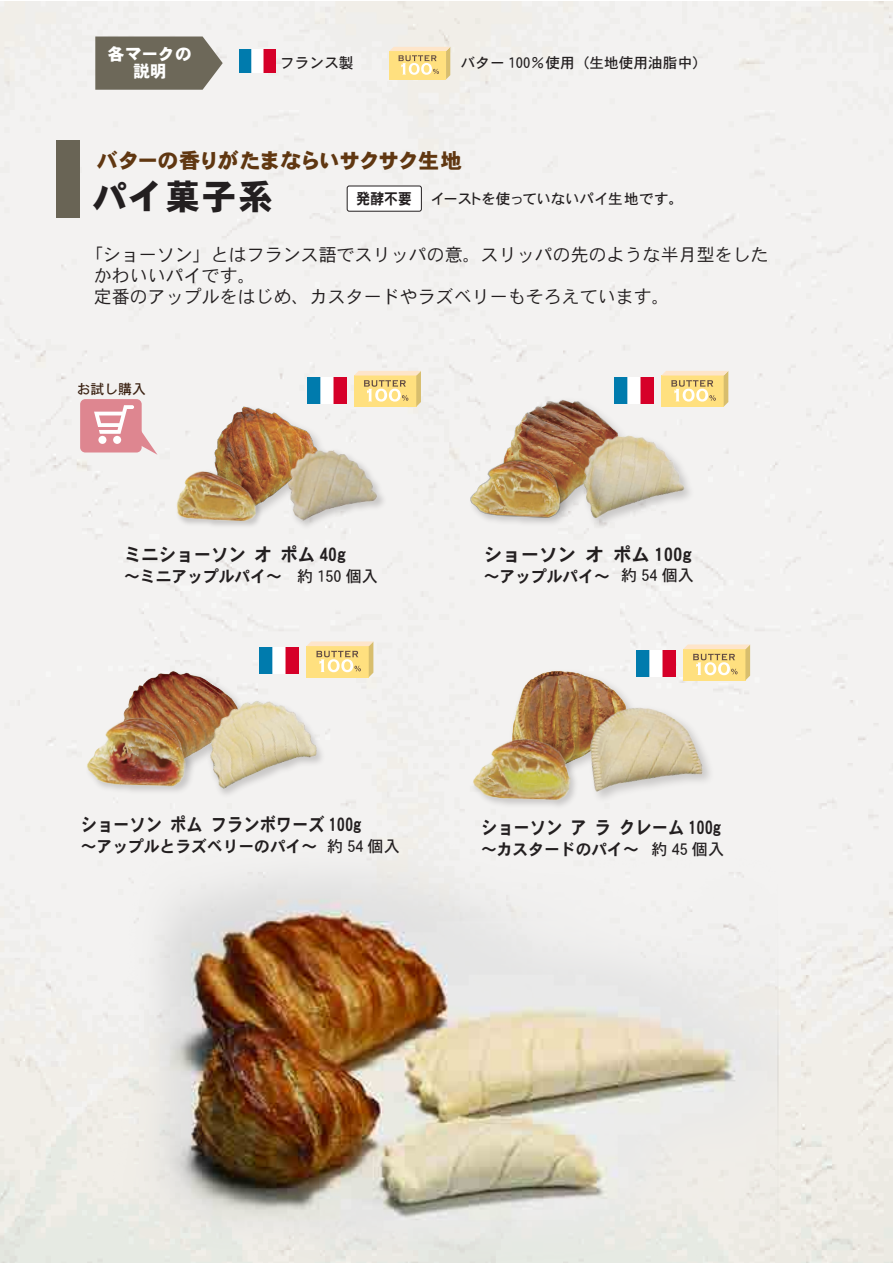
<style>
.page{position:relative;width:893px;height:1263px;background:#fff}
.page>*{position:absolute;margin:0;border:0;box-sizing:border-box;transform-origin:0 0}
.t1{font:34.65px "DFHS Gothic W9 WIN RKSJ H";letter-spacing:.05em;color:#231f20}
.t2{font:21px "DFHS Gothic W9 WING RKSJ H";letter-spacing:.075em;color:#603711}
.t3{font:18.45px "DFHS Gothic W7 WIN RKSJ H";color:#231f20;scale:.88 1}
.t4{font:18.45px "DFHS Gothic W7 WIN RKSJ H";color:#231f20;scale:.94 1}
.t5{font:18.45px "DFHS Gothic W7 WIN RKSJ H";color:#231f20}
.t6{font:18px/21px "DFHS Gothic W3 WIN RKSJ H";color:#231f20}
.t7{font:16.8px "DFHS Gothic W9 WIN RKSJ H";color:#fff}
.t8{font:16.2px "DFHS Gothic W7 WIN RKSJ H";letter-spacing:-.005em;color:#231f20}
.t9{font:16.2px "DFHS Gothic W5 WIN RKSJ H";color:#231f20}
.t10{font:15.15px "DFHS Gothic W7 WING RKSJ H";color:#231f20;scale:.91 1}
.t11{font:14.7px "DFHS Gothic W5 WIN RKSJ H";color:#231f20}
.t12{font:14.7px "DFHS Gothic W5 WING RKSJ H";letter-spacing:.075em;color:#231f20}
.t13{font:13.8px "DFHS Gothic W5 WIN RKSJ H";color:#3a2111}
</style>
<div class="page">
<div style="left:0;top:2px;width:893px;height:1261px;background:#f3f2f1"></div>
<img style="left:498px;top:392px;width:139px;height:60px">
<img style="left:502px;top:395px;width:122px;height:61px">
<img style="left:208px;top:401px;width:124px;height:120px">
<img style="left:210px;top:405px;width:112px;height:107px">
<img style="left:283px;top:445px;width:107px;height:89px">
<img style="left:279px;top:446px;width:106px;height:85px">
<img style="left:570px;top:422px;width:128px;height:118px">
<img style="left:466px;top:456px;width:107px;height:73px">
<img style="left:468px;top:452px;width:95px;height:69px">
<img style="left:173px;top:467px;width:93px;height:63px">
<img style="left:175px;top:470px;width:84px;height:53px">
<div style="left:80px;top:399px;width:62px;height:53px;background:#de8690;border-radius:5px"></div>
<svg style="left:94px;top:405px;width:63px;height:50px"></svg>
<div style="left:98px;top:436px;width:8px;height:8px;background:#fff;border-radius:50%"></div>
<div style="left:113px;top:436px;width:8px;height:8px;background:#fff;border-radius:50%"></div>
<div style="left:347px;top:186px;width:74px;height:25px;background:#fff;border-radius:2px"></div>
<div style="left:347px;top:186px;width:75px;height:26px;border:1px solid #231f20;border-radius:2px"></div>
<div style="left:57px;top:140px;width:23px;height:78px;background:#696455"></div>
<svg style="left:389px;top:47px;width:61px;height:32px"></svg>
<img style="left:239px;top:49px;width:36px;height:24px">
<svg style="left:95px;top:37px;width:128px;height:53px"></svg>
<svg style="left:354px;top:371px;width:67px;height:36px"></svg>
<img style="left:307px;top:377px;width:39px;height:26px">
<svg style="left:661px;top:371px;width:67px;height:36px"></svg>
<img style="left:614px;top:377px;width:40px;height:26px">
<img style="left:42px;top:794px;width:851px;height:469px">
<img style="left:117px;top:666px;width:138px;height:48px">
<img style="left:120px;top:668px;width:122px;height:46px">
<img style="left:203px;top:695px;width:125px;height:106px">
<img style="left:189px;top:680px;width:133px;height:118px">
<img style="left:82px;top:714px;width:116px;height:84px">
<img style="left:85px;top:715px;width:102px;height:75px">
<img style="left:505px;top:666px;width:139px;height:64px">
<img style="left:509px;top:669px;width:123px;height:61px">
<img style="left:569px;top:689px;width:152px;height:128px">
<img style="left:468px;top:735px;width:114px;height:78px">
<img style="left:471px;top:730px;width:100px;height:73px">
<svg style="left:306px;top:641px;width:67px;height:36px"></svg>
<img style="left:260px;top:648px;width:39px;height:26px">
<svg style="left:683px;top:644px;width:67px;height:36px"></svg>
<img style="left:636px;top:651px;width:39px;height:26px">
<p class="t7" style="left:108px;top:46px;width:85px">各マークの</p>
<p class="t7" style="left:133px;top:63px;width:35px">説明</p>
<p class="t11" style="left:280px;top:55px;width:75px">フランス製</p>
<p class="t11" style="left:461px;top:55px;width:248px">バター 100％使用（生地使用油脂中）</p>
<p class="t2" style="left:97px;top:150px;width:367px">バターの香りがたまならいサクサク生地</p>
<p class="t12" style="left:432px;top:192px;width:246px">イーストを使っていないパイ生地です。</p>
<h1 class="t1" style="left:92px;top:179px;width:182px">パイ菓子系</h1>
<p class="t10" style="left:356px;top:191px;width:62px">発酵不要</p>
<p class="t6" style="left:94px;top:244px;width:677px;text-indent:-9px">「ショーソン」とはフランス語でスリッパの意。スリッパの先のような半月型をしたかわいいパイです。<br>定番のアップルをはじめ、カスタードやラズベリーもそろえています。　</p>
<p class="t13" style="left:77px;top:382px;width:71px">お試し購入</p>
<p class="t4" style="left:124px;top:545px;width:237px">ミニショーソン オ ポム 40g</p>
<p class="t8" style="left:124px;top:568px;width:159px">～ミニアップルパイ～</p>
<p class="t9" style="left:621px;top:567px;width:74px">約 54 個入</p>
<p class="t5" style="left:484px;top:545px;width:209px">ショーソン オ ポム 100g</p>
<p class="t8" style="left:484px;top:568px;width:128px">～アップルパイ～</p>
<p class="t9" style="left:297px;top:568px;width:82px">約 150 個入</p>
<p class="t3" style="left:81px;top:815px;width:320px">ショーソン ポム フランボワーズ 100g</p>
<p class="t8" style="left:81px;top:838px;width:238px">～アップルとラズベリーのパイ～</p>
<p class="t9" style="left:652px;top:841px;width:74px">約 45 個入</p>
<p class="t3" style="left:481px;top:818px;width:274px">ショーソン ア ラ クレーム 100g</p>
<p class="t8" style="left:481px;top:841px;width:159px">～カスタードのパイ～</p>
<p class="t9" style="left:327px;top:838px;width:74px">約 54 個入</p>
</div>
